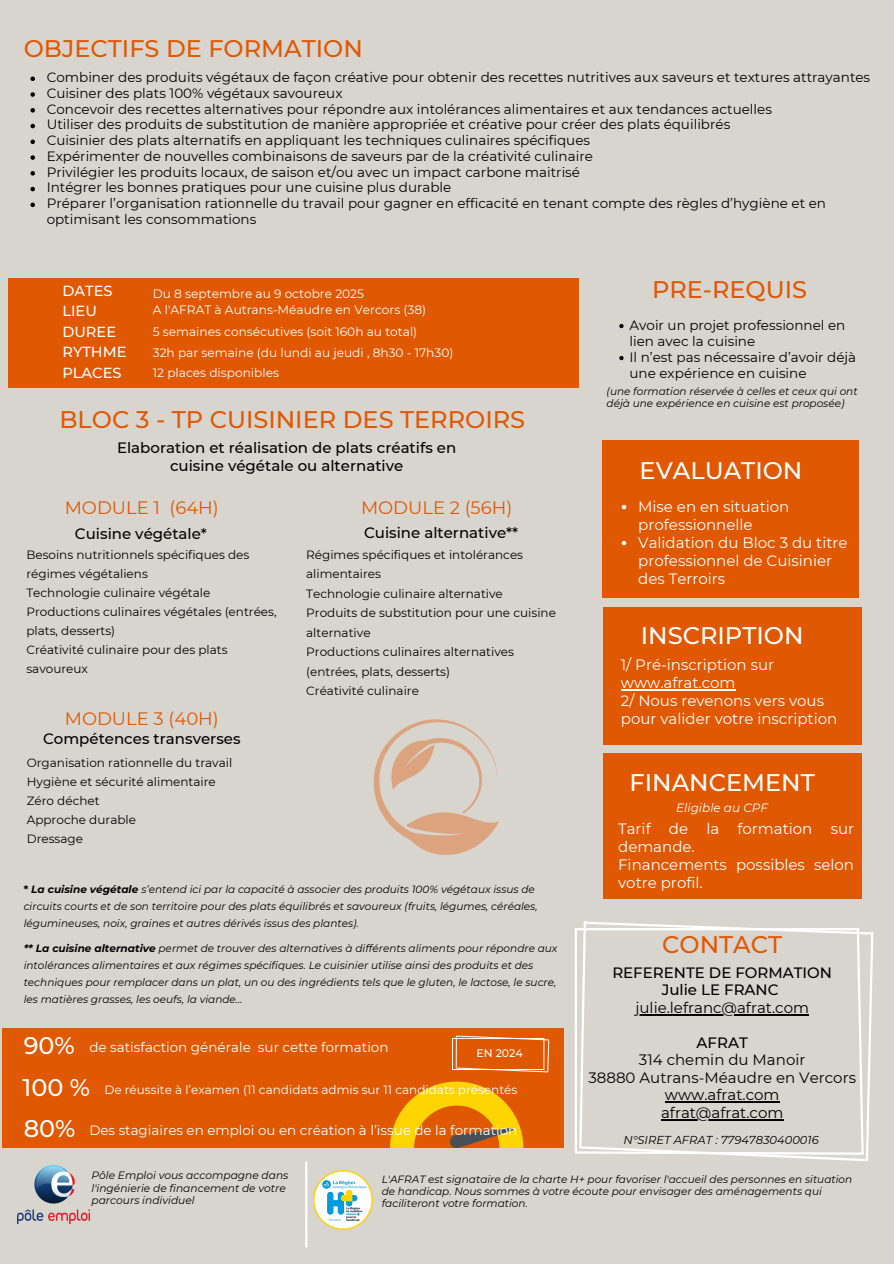
<style>
.page{position:relative;width:894px;height:1264px;background:#fff}
.page>*{position:absolute;margin:0;border:0;box-sizing:border-box;transform-origin:0 0}
.t1{font:500 24px "Montserrat";color:#e15803}
.t2{font:500 24px "Montserrat";color:#fff}
.t3{font:18px "Montserrat";color:#e15803}
.t4{font:15px/18px "Montserrat";color:#fff}
.t5{font:500 15px/18px "Montserrat";color:#000;text-align:center}
.t6{font:15px/17.5px "Montserrat";color:#000;text-align:center}
.t7{font:500 14.55px "Montserrat";color:#fff}
.t8{font:13.5px/16px "Montserrat";color:#000}
.t9{font:13.5px "Montserrat";color:#fff}
.t10{font:12.15px "Montserrat";color:#fff}
.t11{font:12px/19.5px "Montserrat";color:#000}
.t12{font:12px "Montserrat";color:#fff}
.t13{font:italic 12px "Montserrat";color:#fff}
.t14{font:italic 11.55px "Montserrat";color:#000}
.t15{font:500 10.95px "Montserrat";color:#fff}
.t16{font:italic 10.65px/12.5px "Montserrat";color:#000}
.t17{font:italic 10.5px/17.2px "Montserrat";color:#000}
.s1{font-weight:700;font-style:normal}
.s2{font-weight:700}
.s3{font-weight:500}
</style>
<div class="page">
<div style="left:0;top:0;width:893px;height:1263px;background:#d8d5cf"></div>
<div style="left:602px;top:440px;width:256px;height:157px;background:#e15803"></div>
<div style="left:602px;top:607px;width:259px;height:138px;background:#e15803"></div>
<div style="left:603px;top:753px;width:258px;height:145px;background:#e15803"></div>
<div style="left:2px;top:1028px;width:561px;height:120px;background:#e15803"></div>
<img style="left:313px;top:1170px;width:59px;height:59px">
<svg style="left:390px;top:1081px;width:133px;height:67px"></svg>
<svg style="left:455px;top:1035px;width:94px;height:37px"></svg>
<hr style="left:455px;top:1036px;width:1px;height:31px;background:#fff">
<hr style="left:452px;top:1037px;width:91px;height:1px;background:#fff">
<hr style="left:452px;top:1038px;width:1px;height:31px;background:#fff">
<hr style="left:543px;top:1038px;width:1px;height:31px;background:#fff">
<hr style="left:452px;top:1069px;width:91px;height:1px;background:#fff">
<svg style="left:574px;top:921px;width:300px;height:240px"></svg>
<img style="left:17px;top:1165px;width:72px;height:57px">
<hr style="left:305px;top:1162px;width:2px;height:84px;background:#fff">
<div style="left:8px;top:278px;width:570px;height:110px;background:#e15803"></div>
<svg style="left:373px;top:719px;width:125px;height:136px"></svg>
<svg style="left:30px;top:76px;width:5px;height:5px"></svg>
<svg style="left:30px;top:92px;width:5px;height:5px"></svg>
<svg style="left:30px;top:108px;width:5px;height:4px"></svg>
<svg style="left:30px;top:124px;width:5px;height:4px"></svg>
<svg style="left:30px;top:139px;width:5px;height:5px"></svg>
<svg style="left:30px;top:155px;width:5px;height:5px"></svg>
<svg style="left:30px;top:171px;width:5px;height:4px"></svg>
<svg style="left:30px;top:187px;width:5px;height:4px"></svg>
<svg style="left:30px;top:202px;width:5px;height:5px"></svg>
<svg style="left:621px;top:505px;width:5px;height:4px"></svg>
<svg style="left:621px;top:541px;width:5px;height:4px"></svg>
<hr style="left:620px;top:689px;width:115px;height:1px;background:#fff">
<hr style="left:635px;top:1014px;width:173px;height:1px;background:#000">
<hr style="left:664px;top:1101px;width:115px;height:1px;background:#000">
<hr style="left:661px;top:1119px;width:122px;height:1px;background:#000">
<svg style="left:619px;top:324px;width:4px;height:4px"></svg>
<svg style="left:619px;top:356px;width:4px;height:4px"></svg>
<h3 class="t1" style="left:24px;top:34px;width:340px">OBJECTIFS DE FORMATION</h3>
<h6 class="t8" style="left:47px;top:69px;width:824px">Combiner des produits végétaux de façon créative pour obtenir des recettes nutritives aux saveurs et textures attrayantes</h6>
<h3 class="t8" style="left:47px;top:85px;width:297px">Cuisiner des plats 100% végétaux savoureux</h3>
<h6 class="t8" style="left:47px;top:101px;width:726px">Concevoir des recettes alternatives pour répondre aux intolérances alimentaires et aux tendances actuelles</h6>
<h1 class="t8" style="left:47px;top:117px;width:685px">Utiliser des produits de substitution de manière appropriée et créative pour créer des plats équilibrés</h1>
<h1 class="t8" style="left:47px;top:132px;width:544px">Cuisinier des plats alternatifs en appliquant les techniques culinaires spécifiques</h1>
<p class="t8" style="left:47px;top:148px;width:547px">Expérimenter de nouvelles combinaisons de saveurs par de la créativité culinaire</p>
<p class="t8" style="left:47px;top:164px;width:534px">Privilégier les produits locaux, de saison et/ou avec un impact carbone maitrisé</p>
<p class="t8" style="left:47px;top:180px;width:406px">Intégrer les bonnes pratiques pour une cuisine plus durable</p>
<h4 class="t8" style="left:47px;top:195px;width:780px">Préparer l’organisation rationnelle du travail pour gagner en efficacité en tenant compte des règles d’hygiène et en optimisant les consommations</h4>
<p class="t7" style="left:62px;top:282px;width:52px">DATES</p>
<p class="t7" style="left:62px;top:302px;width:36px">LIEU</p>
<p class="t10" style="left:153px;top:286px;width:213px">Du 8 septembre au 9 octobre 2025</p>
<p class="t10" style="left:153px;top:302px;width:275px">A l'AFRAT à Autrans-Méaudre en Vercors (38)</p>
<p class="t7" style="left:62px;top:323px;width:55px">DUREE</p>
<p class="t10" style="left:153px;top:324px;width:266px">5 semaines consécutives (soit 160h au total)</p>
<p class="t7" style="left:62px;top:364px;width:61px">PLACES</p>
<p class="t10" style="left:153px;top:365px;width:128px">12 places disponibles</p>
<h5 class="t7" style="left:62px;top:343px;width:66px">RYTHME</h5>
<p class="t10" style="left:153px;top:345px;width:302px">32h par semaine (du lundi au jeudi , 8h30 - 17h30)</p>
<h1 class="t1" style="left:59px;top:405px;width:467px">BLOC 3 - TP CUISINIER DES TERROIRS</h1>
<p class="t5" style="left:117px;top:438px;width:340px">Elaboration et réalisation de plats créatifs en cuisine végétale ou alternative</p>
<p class="t3" style="left:65px;top:496px;width:155px">MODULE 1 (64H)</p>
<h1 class="t5" style="left:75px;top:525px;width:133px">Cuisine végétale*</h1>
<p class="t11" style="left:26px;top:545px;width:224px;line-height:19px">Besoins nutritionnels spécifiques des régimes végétaliens</p>
<p class="t11" style="left:26px;top:583px;width:185px">Technologie culinaire végétale</p>
<p class="t11" style="left:26px;top:602px;width:252px;line-height:19px">Productions culinaires végétales (entrées, plats, desserts)</p>
<p class="t11" style="left:26px;top:640px;width:203px;line-height:19px">Créativité culinaire pour des plats savoureux</p>
<h5 class="t3" style="left:65px;top:707px;width:155px">MODULE 3 (40H)</h5>
<h5 class="t5" style="left:43px;top:729px;width:199px">Compétences transverses</h5>
<p class="t11" style="left:27px;top:753px;width:207px">Organisation rationnelle du travail</p>
<p class="t11" style="left:27px;top:772px;width:190px">Hygiène et sécurité alimentaire</p>
<p class="t11" style="left:27px;top:791px;width:74px">Zéro déchet</p>
<p class="t11" style="left:27px;top:810px;width:111px">Approche durable</p>
<p class="t11" style="left:27px;top:829px;width:58px">Dressage</p>
<p class="t3" style="left:361px;top:496px;width:153px">MODULE 2 (56H)</p>
<h1 class="t5" style="left:364px;top:524px;width:156px">Cuisine alternative**</h1>
<h3 class="t11" style="left:306px;top:544px;width:218px">Régimes spécifiques et intolérances alimentaires</h3>
<h6 class="t11" style="left:306px;top:583px;width:198px">Technologie culinaire alternative</h6>
<h3 class="t11" style="left:306px;top:603px;width:251px">Produits de substitution pour une cuisine alternative</h3>
<h6 class="t11" style="left:306px;top:642px;width:209px">Productions culinaires alternatives (entrées, plats, desserts)</h6>
<h3 class="t11" style="left:306px;top:681px;width:114px">Créativité culinaire</h3>
<h1 class="t17" style="left:24px;top:880px;width:515px"><span class="s1">*</span> <span class="s2">La cuisine végétale</span> s’entend ici par la capacité à associer des produits 100% végétaux issus de circuits courts et de son territoire pour des plats équilibrés et savoureux (fruits, légumes, céréales, légumineuses, noix, graines et autres dérivés issus des plantes).</h1>
<h5 class="t17" style="left:24px;top:939px;width:535px"><span class="s2">** La cuisine alternative</span> permet de trouver des alternatives à différents aliments pour répondre aux intolérances alimentaires et aux régimes spécifiques. Le cuisinier utilise ainsi des produits et des techniques pour remplacer dans un plat, un ou des ingrédients tels que le gluten, le lactose, le sucre, les matières grasses, les oeufs, la viande…</h5>
<p class="t2" style="left:24px;top:1031px;width:53px">90%</p>
<h5 class="t2" style="left:22px;top:1072px;width:69px">100 %</h5>
<h1 class="t2" style="left:24px;top:1113px;width:53px">80%</h1>
<h5 class="t9" style="left:89px;top:1038px;width:300px">de satisfaction générale sur cette formation</h5>
<p class="t12" style="left:104px;top:1081px;width:414px">De réussite à l’examen (11 candidats admis sur 11 candidats présentés</p>
<h5 class="t9" style="left:89px;top:1122px;width:429px">Des stagiaires en emploi ou en création à l’issue de la formation</h5>
<h6 class="t15" style="left:476px;top:1046px;width:48px">EN 2024</h6>
<p class="t1" style="left:651px;top:275px;width:157px">PRE-REQUIS</p>
<p class="t8" style="left:629px;top:317px;width:217px">Avoir un projet professionnel en lien avec la cuisine</p>
<p class="t8" style="left:629px;top:349px;width:228px">Il n’est pas nécessaire d’avoir déjà une expérience en cuisine</p>
<p class="t17" style="left:606px;top:385px;width:252px;line-height:12.5px">(une formation réservée à celles et ceux qui ont déjà une expérience en cuisine est proposée)</p>
<h2 class="t2" style="left:639px;top:456px;width:164px">EVALUATION</h2>
<h2 class="t4" style="left:638px;top:497px;width:153px">Mise en en situation professionnelle</h2>
<h4 class="t4" style="left:638px;top:533px;width:211px">Validation du Bloc 3 du titre professionnel de Cuisinier des Terroirs</h4>
<h4 class="t2" style="left:640px;top:620px;width:164px">INSCRIPTION</h4>
<p class="t4" style="left:620px;top:656px;width:218px">1/ Pré-inscription sur www.afrat.com<br>2/ Nous revenons vers vous pour valider votre inscription</p>
<p class="t2" style="left:629px;top:767px;width:187px">FINANCEMENT</p>
<p class="t4" style="left:618px;top:819px;width:237px">Tarif de la formation sur demande.<br>Financements possibles selon votre profil.</p>
<p class="t13" style="left:676px;top:800px;width:93px">Eligible au CPF</p>
<p class="t1" style="left:662px;top:930px;width:122px">CONTACT</p>
<p class="t5" style="left:612px;top:963px;width:221px;line-height:17.5px">REFERENTE DE FORMATION<br>Julie LE FRANC</p>
<p class="t6" style="left:635px;top:998px;width:175px">julie.lefranc@afrat.com</p>
<p class="t6" style="left:588px;top:1033px;width:269px"><span class="s3">AFRAT<br></span>314 chemin du Manoir<br>38880 Autrans-Méaudre en Vercors</p>
<p class="t6" style="left:664px;top:1086px;width:116px">www.afrat.com</p>
<p class="t6" style="left:661px;top:1103px;width:124px">afrat@afrat.com</p>
<h1 class="t14" style="left:623px;top:1133px;width:197px">N°SIRET AFRAT : 77947830400016</h1>
<p class="t16" style="left:92px;top:1169px;width:198px">Pôle Emploi vous accompagne dans l'ingénierie de financement de votre parcours individuel</p>
<p class="t17" style="left:381px;top:1172px;width:472px;line-height:12.3px">L'AFRAT est signataire de la charte H+ pour favoriser l'accueil des personnes en situation de handicap. Nous sommes à votre écoute pour envisager des aménagements qui faciliteront votre formation.</p>
</div>
